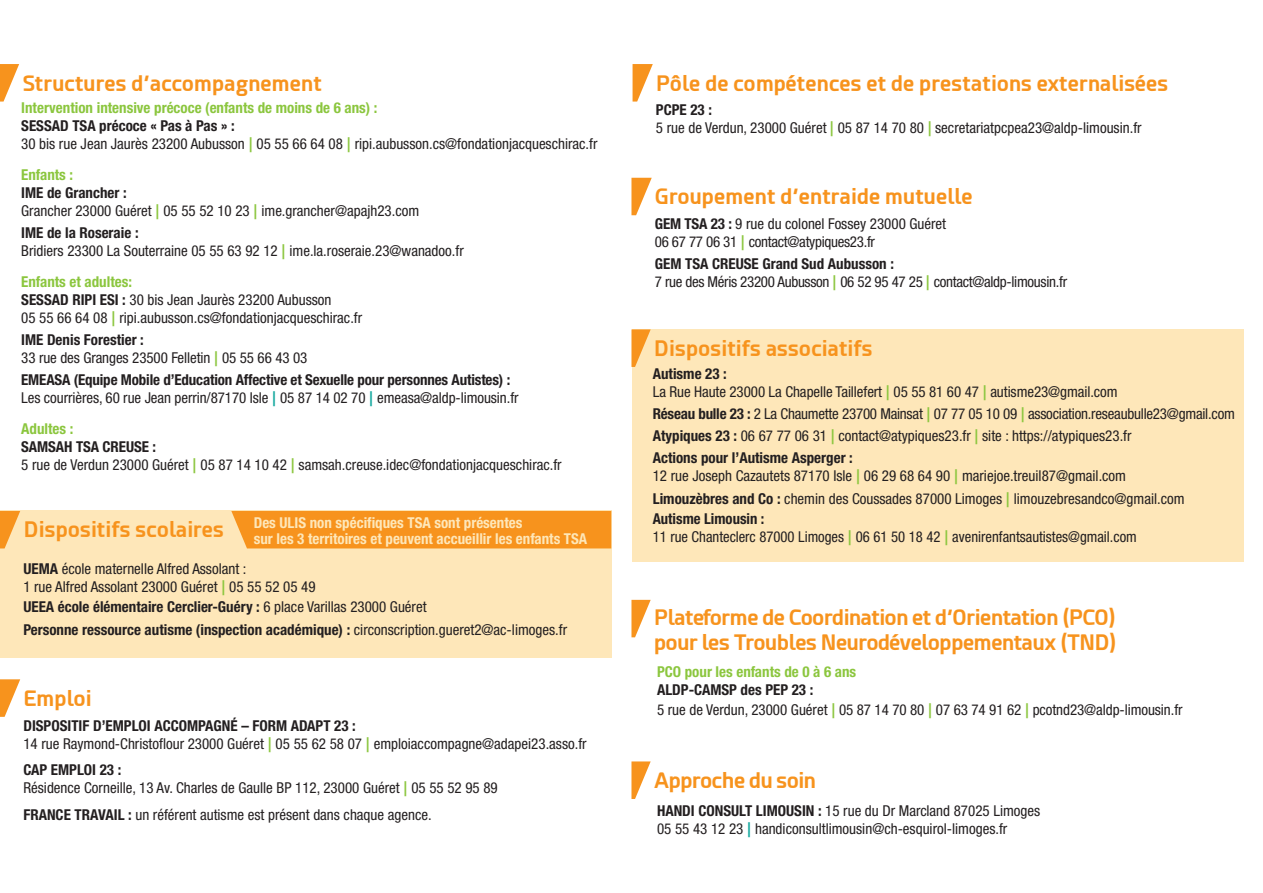
<style>
.page{position:relative;width:1263px;height:893px;background:#fff}
.page>*{position:absolute;margin:0;border:0;box-sizing:border-box;transform-origin:0 0}
.t1{font:700 21px "Esphimere";color:#f7931d}
.t2{font:700 21px/25.2px "Esphimere";letter-spacing:-.025em;color:#f7931d}
.t3{font:condensed 15px/18px "Helvetica Neue";color:#231f20}
.t4{font:700 condensed 15px/18px "Helvetica Neue";color:#231f20}
.t5{font:700 condensed 15px "Helvetica Neue";color:#8bc63e}
.t6{font:condensed 15px/18px "Helvetica Neue";letter-spacing:-.02em;color:#231f20}
.t7{font:700 condensed 15px/16.5px "Helvetica Neue";color:#fee7b9}
.s1{font-weight:700}
.s2{font-weight:700;font-stretch:normal;color:#8bc63e}
.s3{font-weight:700;color:#8bc63e}
.s4{font-weight:400}
.s5{font-stretch:normal;color:#12a79d}
.s6{font-weight:700;font-stretch:normal;color:#12a79d}
</style>
<div class="page">
<div style="left:0;top:511px;width:611px;height:147px;background:#fee7b9"></div>
<div style="left:632px;top:329px;width:612px;height:233px;background:#fee7b9"></div>
<svg style="left:0;top:64px;width:19px;height:38px"></svg>
<svg style="left:0;top:511px;width:20px;height:37px"></svg>
<svg style="left:631px;top:178px;width:21px;height:37px"></svg>
<svg style="left:632px;top:64px;width:21px;height:38px"></svg>
<svg style="left:0;top:679px;width:20px;height:38px"></svg>
<div style="left:231px;top:511px;width:380px;height:37px;background:#f7931d"></div>
<svg style="left:631px;top:329px;width:20px;height:38px"></svg>
<svg style="left:631px;top:600px;width:20px;height:37px"></svg>
<svg style="left:631px;top:761px;width:20px;height:38px"></svg>
<h1 class="t1" style="left:23px;top:70px;width:301px">Structures d’accompagnement</h1>
<p class="t5" style="left:21px;top:99px;width:358px">Intervention intensive précoce (enfants de moins de 6 ans) :</p>
<p class="t3" style="left:21px;top:117px;width:578px"><span class="s1">SESSAD TSA précoce « Pas à Pas » :<br></span>30 bis rue Jean Jaurès 23200 Aubusson <span class="s2">|</span> 05 55 66 64 08 <span class="s2">|</span> ripi.aubusson.cs@fondationjacqueschirac.fr</p>
<p class="t5" style="left:21px;top:166px;width:53px">Enfants :</p>
<p class="t3" style="left:21px;top:184px;width:400px"><span class="s1">IME de Grancher :<br></span>Grancher 23000 Guéret <span class="s2">|</span> 05 55 52 10 23 <span class="s2">|</span> ime.grancher@apajh23.com</p>
<p class="t3" style="left:21px;top:224px;width:444px"><span class="s1">IME de la Roseraie :<br></span>Bridiers 23300 La Souterraine 05 55 63 92 12 <span class="s2">|</span> ime.la.roseraie.23@wanadoo.fr</p>
<p class="t3" style="left:21px;top:273px;width:342px"><span class="s3">Enfants et adultes:<br></span><span class="s1">SESSAD RIPI ESI :</span> 30 bis Jean Jaurès 23200 Aubusson<br>05 55 66 64 08 <span class="s2">|</span> ripi.aubusson.cs@fondationjacqueschirac.fr</p>
<p class="t3" style="left:21px;top:331px;width:288px"><span class="s1">IME Denis Forestier :<br></span>33 rue des Granges 23500 Felletin <span class="s2">|</span> 05 55 66 43 03</p>
<p class="t4" style="left:21px;top:371px;width:499px">EMEASA (Equipe Mobile d’Education Affective et Sexuelle pour personnes Autistes) :<br><span class="s4">Les courrières, 60 rue Jean perrin/87170 Isle</span> <span class="s5">|</span> <span class="s4">05 87 14 02 70</span> <span class="s5">|</span> <span class="s4">emeasa@aldp-limousin.fr</span></p>
<p class="t5" style="left:21px;top:420px;width:54px">Adultes :</p>
<p class="t3" style="left:21px;top:438px;width:542px"><span class="s1">SAMSAH TSA CREUSE :<br></span>5 rue de Verdun 23000 Guéret <span class="s2">|</span> 05 87 14 10 42 <span class="s2">|</span> samsah.creuse.idec@fondationjacqueschirac.fr</p>
<h1 class="t1" style="left:24px;top:517px;width:202px">Dispositifs scolaires</h1>
<p class="t7" style="left:254px;top:514px;width:335px">Des ULIS non spécifiques TSA sont présentes<br>sur les 3 territoires et peuvent accueillir les enfants TSA</p>
<p class="t3" style="left:23px;top:560px;width:294px"><span class="s1">UEMA</span> école maternelle Alfred Assolant :<br>1 rue Alfred Assolant 23000 Guéret <span class="s2">|</span> 05 55 52 05 49</p>
<p class="t4" style="left:23px;top:596px;width:545px;line-height:22.2px">UEEA école élémentaire Cerclier-Guéry : <span class="s4">6 place Varillas 23000 Guéret<br></span>Personne ressource autisme (inspection académique) : <span class="s4">circonscription.gueret2@ac-limoges.fr</span></p>
<h1 class="t1" style="left:24px;top:685px;width:70px">Emploi</h1>
<p class="t3" style="left:23px;top:716px;width:565px"><span class="s1">DISPOSITIF D’EMPLOI ACCOMPAGNÉ – FORM ADAPT 23 :<br></span>14 rue Raymond-Christoflour 23000 Guéret <span class="s2">|</span> 05 55 62 58 07 <span class="s2">|</span> emploiaccompagne@adapei23.asso.fr</p>
<p class="t3" style="left:23px;top:761px;width:476px"><span class="s1">CAP EMPLOI 23 :<br></span>Résidence Corneille, 13 Av. Charles de Gaulle BP 112, 23000 Guéret <span class="s2">|</span> 05 55 52 95 89</p>
<p class="t3" style="left:23px;top:805px;width:410px"><span class="s1">FRANCE TRAVAIL :</span> un référent autisme est présent dans chaque agence.</p>
<h1 class="t1" style="left:656px;top:70px;width:514px">Pôle de compétences et de prestations externalisées</h1>
<p class="t3" style="left:656px;top:101px;width:487px"><span class="s1">PCPE 23 :<br></span>5 rue de Verdun, 23000 Guéret <span class="s2">|</span> 05 87 14 70 80 <span class="s2">|</span> secretariatpcpea23@aldp-limousin.fr</p>
<h1 class="t1" style="left:655px;top:184px;width:319px">Groupement d’entraide mutuelle</h1>
<p class="t3" style="left:655px;top:215px;width:293px"><span class="s1">GEM TSA 23 :</span> 9 rue du colonel Fossey 23000 Guéret<br>06 67 77 06 31 <span class="s2">|</span> contact@atypiques23.fr</p>
<p class="t6" style="left:655px;top:255px;width:414px"><span class="s1">GEM TSA CREUSE Grand Sud Aubusson :<br></span>7 rue des Méris 23200 Aubusson <span class="s2">|</span> 06 52 95 47 25 <span class="s2">|</span> contact@aldp-limousin.fr</p>
<h1 class="t1" style="left:654px;top:335px;width:220px">Dispositifs associatifs</h1>
<p class="t3" style="left:653px;top:364px;width:466px"><span class="s1">Autisme 23 :<br></span>La Rue Haute 23000 La Chapelle Taillefert <span class="s2">|</span> 05 55 81 60 47 <span class="s2">|</span> autisme23@gmail.com</p>
<p class="t3" style="left:653px;top:402px;width:584px;line-height:22.2px"><span class="s1">Réseau bulle 23 :</span> 2 La Chaumette 23700 Mainsat <span class="s2">|</span> 07 77 05 10 09 <span class="s2">|</span> association.reseaubulle23@gmail.com<br><span class="s1">Atypiques 23 :</span> 06 67 77 06 31 <span class="s2">|</span> contact@atypiques23.fr <span class="s2">|</span> site : https://atypiques23.fr<br><span class="s1">Actions pour l’Autisme Asperger :</span></p>
<p class="t3" style="left:653px;top:465px;width:533px;line-height:22.2px">12 rue Joseph Cazautets 87170 Isle <span class="s2">|</span> 06 29 68 64 90 <span class="s2">|</span> mariejoe.treuil87@gmail.com<br><span class="s1">Limouzèbres and Co :</span> chemin des Coussades 87000 Limoges <span class="s2">|</span> limouzebresandco@gmail.com</p>
<p class="t3" style="left:653px;top:509px;width:486px"><span class="s1">Autisme Limousin :<br></span>11 rue Chanteclerc 87000 Limoges <span class="s2">|</span> 06 61 50 18 42 <span class="s2">|</span> avenirenfantsautistes@gmail.com</p>
<h1 class="t2" style="left:654px;top:604px;width:464px">Plateforme de Coordination et d’Orientation (PCO) pour les Troubles Neurodéveloppementaux (TND)</h1>
<p class="t5" style="left:657px;top:662px;width:201px">PCO pour les enfants de 0 à 6 ans</p>
<p class="t3" style="left:657px;top:679px;width:527px;line-height:20.1px"><span class="s1">ALDP-CAMSP des PEP 23 :<br></span>5 rue de Verdun, 23000 Guéret <span class="s2">|</span> 05 87 14 70 80 <span class="s2">|</span> 07 63 74 91 62 <span class="s2">|</span> pcotnd23@aldp-limousin.fr</p>
<h1 class="t2" style="left:654px;top:767px;width:163px">Approche du soin</h1>
<p class="t3" style="left:657px;top:801px;width:385px"><span class="s1">HANDI CONSULT LIMOUSIN :</span> 15 rue du Dr Marcland 87025 Limoges<br>05 55 43 12 23 <span class="s6">|</span> handiconsultlimousin@ch-esquirol-limoges.fr</p>
</div>
